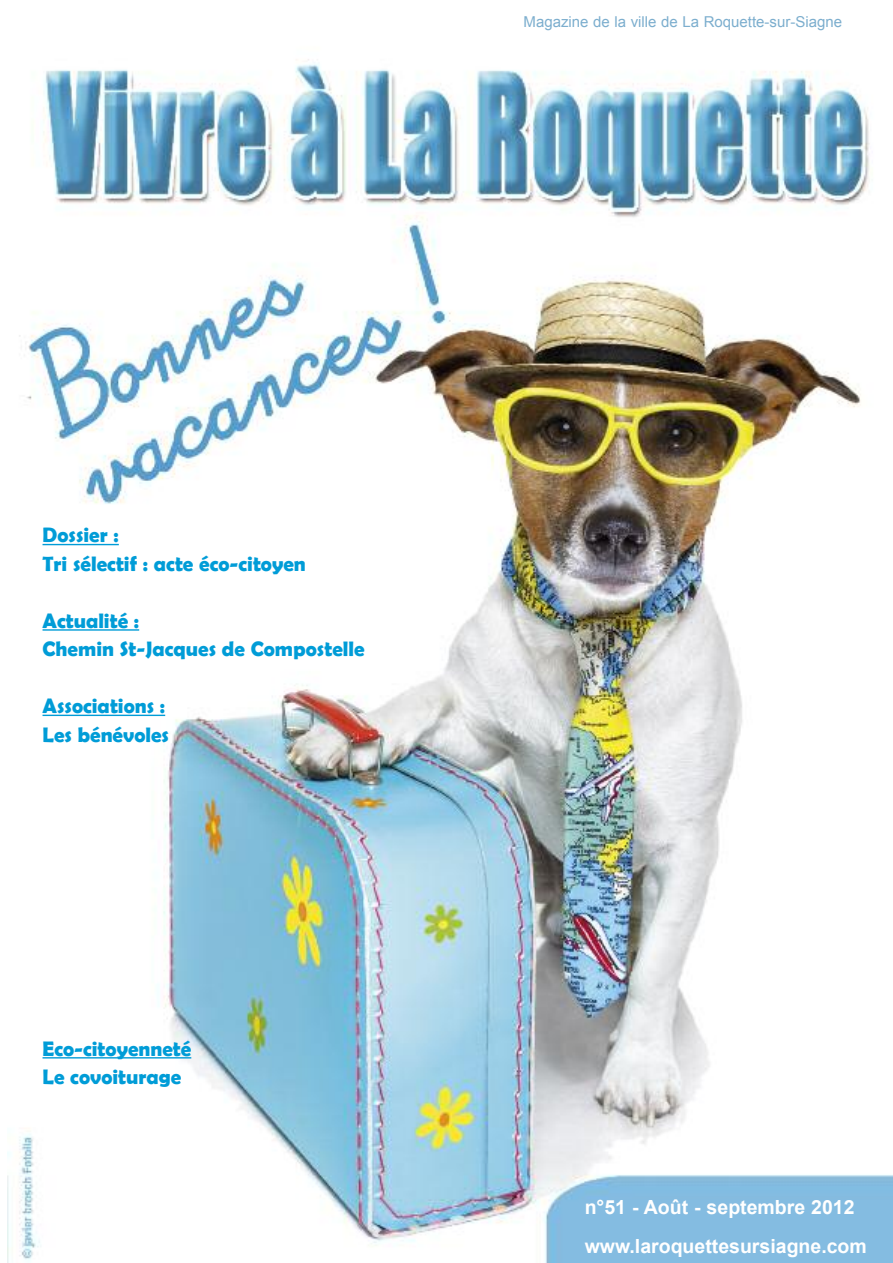
<style>
.page{position:relative;width:893px;height:1263px;background:#fff}
.page>*{position:absolute;margin:0;border:0;box-sizing:border-box;transform-origin:0 0}
.t1{font:700 21px/28.5px "Berlin Sans FB Demi";color:#009cd7}
.t2{font:700 19.5px/39px "Arial";color:#fff}
.t3{font:15px "Arial";color:#7caece}
</style>
<div class="page">
<img style="left:8px;top:59px;width:885px;height:1204px">
<hr style="left:43px;top:544px;width:76px;height:1px;background:#009cd7">
<hr style="left:43px;top:629px;width:96px;height:2px;background:#009cd7">
<hr style="left:43px;top:715px;width:122px;height:1px;background:#009cd7">
<hr style="left:43px;top:1057px;width:148px;height:1px;background:#009cd7">
<p class="t3" style="left:523px;top:14px;width:320px">Magazine de la ville de La Roquette-sur-Siagne</p>
<p class="t1" style="left:43px;top:521px;width:265px">Dossier :<br>Tri sélectif : acte éco-citoyen</p>
<p class="t1" style="left:43px;top:606px;width:324px">Actualité :<br>Chemin St-Jacques de Compostelle</p>
<p class="t1" style="left:43px;top:691px;width:128px">Associations :<br>Les bénévoles</p>
<p class="t1" style="left:43px;top:1034px;width:150px">Eco-citoyenneté<br>Le covoiturage</p>
<p class="t2" style="left:585px;top:1188px;width:284px">n°51 - Août - septembre 2012 www.laroquettesursiagne.com</p>
</div>
